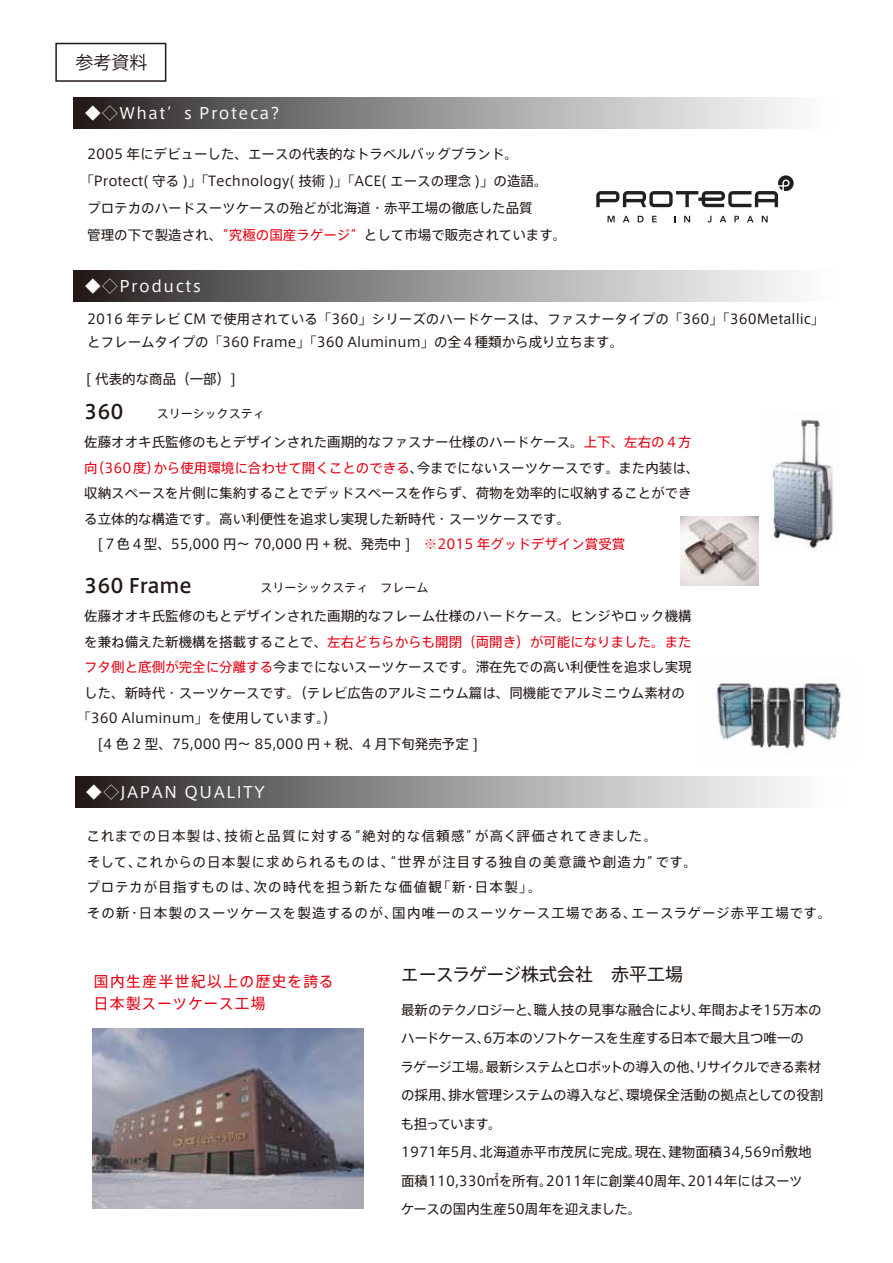
<style>
.page{position:relative;width:893px;height:1263px;background:#fff}
.page>*{position:absolute;margin:0;border:0;box-sizing:border-box;transform-origin:0 0}
.t1{font:500 19.5px "Axis Std";color:#221815}
.t2{font:18px "Axis Std";letter-spacing:-.01em;color:#221815}
.t3{font:18px "Koz Go Pro";color:#221815}
.t4{font:15.6px "Axis Std";letter-spacing:.1em;color:#fff}
.t5{font:15px "Axis Std";letter-spacing:.1em;color:#e60012}
.t6{font:15px "Axis Std";letter-spacing:.065em;color:#e60012}
.t7{font:13.5px/28.5px "Axis Std";color:#221815}
.t8{font:13.5px/25.5px "Axis Std";letter-spacing:.08em;color:#221815}
.t9{font:13.5px "Axis Std";color:#e60012}
.t10{font:12px "Axis Std";color:#221815}
.s1{color:#e60012}
.s2{color:#221815}
</style>
<div class="page">
<svg style="left:74px;top:98px;width:721px;height:30px;background:#939292"></svg>
<svg style="left:74px;top:270px;width:721px;height:31px;background:#939292"></svg>
<div style="left:55px;top:43px;width:111px;height:39px;background:#fff;border:2px solid #221815"></div>
<img style="left:92px;top:1028px;width:271px;height:180px">
<svg style="left:75px;top:776px;width:722px;height:31px;background:#939292"></svg>
<svg style="left:596px;top:175px;width:198px;height:32px"></svg>
<svg style="left:607px;top:216px;width:8px;height:6px"></svg>
<svg style="left:623px;top:216px;width:6px;height:6px"></svg>
<svg style="left:638px;top:216px;width:6px;height:6px"></svg>
<svg style="left:652px;top:216px;width:5px;height:6px"></svg>
<svg style="left:684px;top:216px;width:6px;height:6px"></svg>
<svg style="left:720px;top:216px;width:6px;height:6px"></svg>
<svg style="left:734px;top:216px;width:5px;height:6px"></svg>
<svg style="left:747px;top:216px;width:7px;height:6px"></svg>
<svg style="left:762px;top:216px;width:6px;height:6px"></svg>
<img style="left:770px;top:419px;width:63px;height:132px">
<img style="left:681px;top:516px;width:77px;height:70px">
<img style="left:716px;top:678px;width:125px;height:76px">
<p class="t3" style="left:76px;top:51px;width:74px">参考資料</p>
<p class="t4" style="left:85px;top:102px;width:196px">◆◇What’s Proteca?</p>
<p class="t7" style="left:87px;top:139px;width:432px">2005 年にデビューした、エースの代表的なトラベルバッグブランド。</p>
<p class="t7" style="left:80px;top:166px;width:469px">「Protect( 守る )」「Technology( 技術 )」「ACE( エースの理念 )」の造語。</p>
<p class="t7" style="left:87px;top:193px;width:447px">プロテカのハードスーツケースの殆どが北海道・赤平工場の徹底した品質</p>
<p class="t7" style="left:87px;top:220px;width:481px">管理の下で製造され、<span class="s1">“究極の国産ラゲージ”</span>として市場で販売されています。</p>
<p class="t4" style="left:85px;top:274px;width:117px">◆◇Products</p>
<p class="t7" style="left:87px;top:307px;width:739px;line-height:22.5px">2016 年テレビ CM で使用されている「360」シリーズのハードケースは、ファスナータイプの「360」「360Metallic」とフレームタイプの「360 Frame」「360 Aluminum」の全４種類から成り立ちます。</p>
<p class="t7" style="left:86px;top:364px;width:151px">[ 代表的な商品（一部）]</p>
<p class="t1" style="left:84px;top:397px;width:41px">360</p>
<p class="t10" style="left:157px;top:405px;width:110px">スリーシックスティ</p>
<p class="t7" style="left:84px;top:429px;width:617px;line-height:25.5px">佐藤オオキ氏監修のもとデザインされた画期的なファスナー仕様のハードケース。<span class="s1">上下、左右の４方向（360度）から使用環境に合わせて開くことのできる</span>、今までにないスーツケースです。また内装は、収納スペースを片側に集約することでデッドスペースを作らず、荷物を効率的に収納することができる立体的な構造です。高い利便性を追求し実現した新時代・スーツケースです。<br>　[７色４型、55,000 円～ 70,000 円 + 税、発売中 ]　<span class="s1">※2015 年グッドデザイン賞受賞</span></p>
<p class="t1" style="left:84px;top:571px;width:109px">360 Frame</p>
<p class="t10" style="left:260px;top:579px;width:169px">スリーシックスティ　フレーム</p>
<p class="t7" style="left:84px;top:601px;width:609px">佐藤オオキ氏監修のもとデザインされた画期的なフレーム仕様のハードケース。ヒンジやロック機構</p>
<p class="t9" style="left:84px;top:632px;width:609px"><span class="s2">を兼ね備えた新機構を搭載することで、</span>左右どちらからも開閉（両開き）が可能になりました。また</p>
<p class="t7" style="left:84px;top:652px;width:609px"><span class="s1">フタ側と底側が完全に分離する</span>今までにないスーツケースです。滞在先での高い利便性を追求し実現</p>
<p class="t7" style="left:84px;top:678px;width:602px">した、新時代・スーツケースです。（テレビ広告のアルミニウム篇は、同機能でアルミニウム素材の</p>
<p class="t7" style="left:77px;top:703px;width:261px">「360 Aluminum」を使用しています。）</p>
<p class="t7" style="left:84px;top:729px;width:409px">　[4 色 2 型、75,000 円～ 85,000 円 + 税、4 月下旬発売予定 ]　</p>
<p class="t4" style="left:86px;top:780px;width:180px">◆◇JAPAN QUALITY</p>
<p class="t8" style="left:86px;top:823px;width:746px">これまでの日本製は、技術と品質に対する“絶対的な信頼感”が高く評価されてきました。<br>そして、これからの日本製に求められるものは、“世界が注目する独自の美意識や創造力”です。<br>プロテカが目指すものは、次の時代を担う新たな価値観「新・日本製」。<br>その新・日本製のスーツケースを製造するのが、国内唯一のスーツケース工場である、エースラゲージ赤平工場です。</p>
<p class="t5" style="left:94px;top:970px;width:241px">国内生産半世紀以上の歴史を誇る</p>
<p class="t2" style="left:401px;top:961px;width:284px">エースラゲージ株式会社　赤平工場</p>
<p class="t6" style="left:94px;top:992px;width:173px">日本製スーツケース工場</p>
<p class="t7" style="left:400px;top:994px;width:424px">最新のテクノロジーと、職人技の見事な融合により、年間およそ15万本のハードケース、6万本のソフトケースを生産する日本で最大且つ唯一の<br>ラゲージ工場。最新システムとロボットの導入の他、リサイクルできる素材の採用、排水管理システムの導入など、環境保全活動の拠点としての役割も担っています。<br>1971年5月、北海道赤平市茂尻に完成。現在、建物面積34,569㎡敷地面積110,330㎡を所有。2011年に創業40周年、2014年にはスーツ<br>ケースの国内生産50周年を迎えました。</p>
</div>
